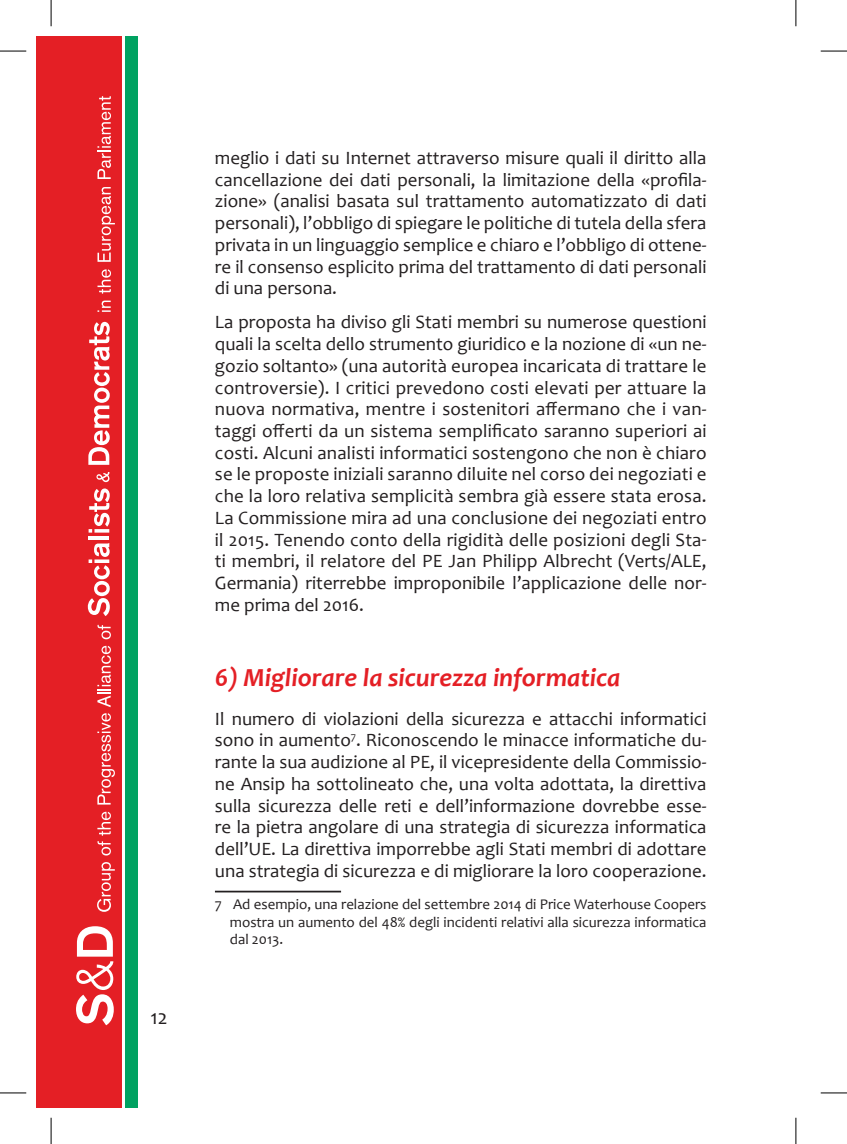
<style>
.page{position:relative;width:847px;height:1144px;background:#fff}
.page>*{position:absolute;margin:0;border:0;box-sizing:border-box;transform-origin:0 0}
.t1{font:italic 700 26.25px "Candara";color:#e41f25}
.t2{font:21px "Candara";color:#231f20}
.t3{font:18.9px/21.7px "Candara";color:#231f20;text-align:justify}
.t4{font:14.88px/17.5px "Candara";color:#231f20;text-align:justify}
</style>
<div class="page">
<div style="left:125px;top:36px;width:13px;height:1072px;background:#00a261"></div>
<div style="left:36px;top:36px;width:85px;height:1072px;background:#e41f25"></div>
<svg style="left:76px;top:926px;width:38px;height:99px"></svg>
<svg style="left:97px;top:862px;width:18px;height:50px"></svg>
<svg style="left:97px;top:812px;width:14px;height:43px"></svg>
<svg style="left:97px;top:713px;width:18px;height:91px"></svg>
<svg style="left:97px;top:646px;width:14px;height:61px"></svg>
<svg style="left:97px;top:625px;width:14px;height:14px"></svg>
<svg style="left:88px;top:543px;width:22px;height:73px"></svg>
<hr style="left:88px;top:536px;width:21px;height:4px;background:#fff">
<svg style="left:89px;top:488px;width:21px;height:45px"></svg>
<svg style="left:96px;top:472px;width:13px;height:10px"></svg>
<svg style="left:88px;top:322px;width:22px;height:143px"></svg>
<svg style="left:97px;top:301px;width:14px;height:11px"></svg>
<svg style="left:97px;top:269px;width:14px;height:25px"></svg>
<svg style="left:97px;top:187px;width:18px;height:75px"></svg>
<svg style="left:97px;top:96px;width:14px;height:83px"></svg>
<hr style="left:215px;top:891px;width:126px;height:1px;background:#231f20">
<svg style="left:0;top:51px;width:26px;height:1px"></svg>
<svg style="left:820px;top:51px;width:26px;height:1px"></svg>
<svg style="left:0;top:1092px;width:26px;height:1px"></svg>
<svg style="left:820px;top:1092px;width:26px;height:1px"></svg>
<svg style="left:51px;top:0;width:1px;height:26px"></svg>
<svg style="left:51px;top:1118px;width:1px;height:26px"></svg>
<svg style="left:795px;top:0;width:1px;height:26px"></svg>
<svg style="left:795px;top:1118px;width:1px;height:26px"></svg>
<p class="t2" style="left:150px;top:1004px;width:19px">12</p>
<p class="t3" style="left:215px;top:147px;width:493px">meglio i dati su Internet attraverso misure quali il diritto alla cancellazione dei dati personali, la limitazione della «profila&shy;zione» (analisi basata sul trattamento automatizzato di dati personali), l’obbligo di spiegare le politiche di tutela della sfera privata in un linguaggio semplice e chiaro e l’obbligo di ottene&shy;re il consenso esplicito prima del trattamento di dati personali di una persona.</p>
<p class="t3" style="left:215px;top:311px;width:493px">La proposta ha diviso gli Stati membri su numerose questioni quali la scelta dello strumento giuridico e la nozione di «un ne&shy;gozio soltanto» (una autorità europea incaricata di trattare le controversie). I critici prevedono costi elevati per attuare la nuova normativa, mentre i sostenitori affermano che i van&shy;taggi offerti da un sistema semplificato saranno superiori ai costi. Alcuni analisti informatici sostengono che non è chiaro se le proposte iniziali saranno diluite nel corso dei negoziati e che la loro relativa semplicità sembra già essere stata erosa.<br>La Commissione mira ad una conclusione dei negoziati entro il 2015. Tenendo conto della rigidità delle posizioni degli Sta&shy;ti membri, il relatore del PE Jan Philipp Albrecht (Verts/ALE, Germania) riterrebbe improponibile l’applicazione delle nor&shy;me prima del 2016.</p>
<h1 class="t1" style="left:215px;top:660px;width:407px">6) Migliorare la sicurezza informatica</h1>
<p class="t3" style="left:215px;top:707px;width:493px">Il numero di violazioni della sicurezza e attacchi informatici sono in aumento<sup>7</sup>. Riconoscendo le minacce informatiche du&shy;rante la sua audizione al PE, il vicepresidente della Commissio&shy;ne Ansip ha sottolineato che, una volta adottata, la direttiva sulla sicurezza delle reti e dell’informazione dovrebbe esse&shy;re la pietra angolare di una strategia di sicurezza informatica dell’UE. La direttiva imporrebbe agli Stati membri di adottare una strategia di sicurezza e di migliorare la loro cooperazione.</p>
<p class="t4" style="left:230px;top:895px;width:478px;text-indent:-15px">7 Ad esempio, una relazione del settembre 2014 di Price Waterhouse Coopers mostra un aumento del 48% degli incidenti relativi alla sicurezza informatica dal 2013.</p>
</div>
